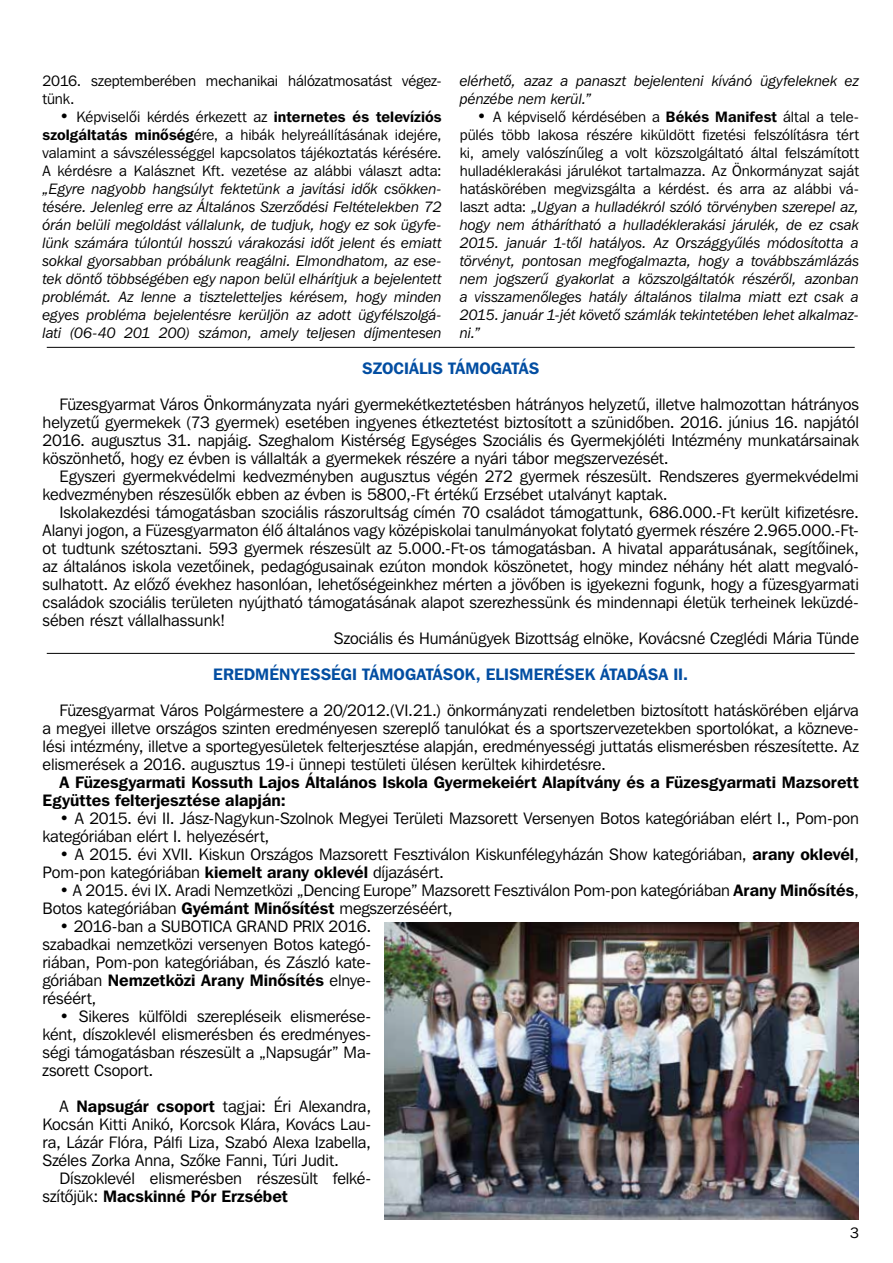
<style>
.page{position:relative;width:893px;height:1263px;background:#fff}
.page>*{position:absolute;margin:0;border:0;box-sizing:border-box;transform-origin:0 0}
.t1{font:16.5px/18px "Franklin Gothic Bk HU Book";letter-spacing:-.005em;color:#000;text-align:justify}
.t2{font:16.5px/18px "Franklin Gothic Demi HU Demi";color:#000}
.t3{font:16.5px "Franklin Gothic Demi HU Demi";letter-spacing:.005em;color:#034ea2}
.t4{font:italic 15px/18px "Franklin Gothic Bk HU Book";color:#000;text-align:justify}
.t5{font:15px/18px "Franklin Gothic Bk HU Book";color:#000}
.s1{font-size:16.5px}
.s2{font-family:"Franklin Gothic Demi HU Demi"}
.s3{font-style:normal;font-size:16.5px}
.s4{font-style:normal}
.s5{font-family:"Franklin Gothic Demi HU Demi";font-style:normal}
.s6{font-family:"Franklin Gothic Bk HU Book"}
</style>
<div class="page">
<hr style="left:47px;top:347px;width:808px;height:1px;background:#000">
<hr style="left:47px;top:653px;width:808px;height:1px;background:#000">
<img style="left:384px;top:922px;width:475px;height:298px">
<p class="t5" style="left:43px;top:71px;width:401px">2016. szeptemberében mechanikai hálózatmosatást végez&shy;tünk.</p>
<p class="t5" style="left:43px;top:107px;width:401px;text-align:justify;text-indent:17px"><span class="s1">•</span> Képviselôi kérdés érkezett az <span class="s2">internetes és televíziós szolgáltatás minôség</span>ére, a hibák helyreállításának idejére, valamint a sávszélességgel kapcsolatos tájékoztatás kérésére.<br>A kérdésre a Kalásznet Kft. vezetése az alábbi választ adta:</p>
<p class="t4" style="left:43px;top:179px;width:401px">„Egyre nagyobb hangsúlyt fektetünk a javítási idôk csökken&shy;tésére. Jelenleg erre az Általános Szerzôdési Feltételekben 72 órán belüli megoldást vállalunk, de tudjuk, hogy ez sok ügyfe&shy;lünk számára túlontúl hosszú várakozási idôt jelent és emiatt sokkal gyorsabban próbálunk reagálni. Elmondhatom, az ese&shy;tek döntô többségében egy napon belül elhárítjuk a bejelentett problémát. Az lenne a tiszteletteljes kérésem, hogy minden egyes probléma bejelentésre kerüljön az adott ügyfélszolgá&shy;lati (06-40 201 200) számon, amely teljesen díjmentesen</p>
<p class="t4" style="left:460px;top:71px;width:401px">elérhetô, azaz a panaszt bejelenteni kívánó ügyfeleknek ez pénzébe nem kerül.”</p>
<p class="t4" style="left:460px;top:107px;width:401px;text-indent:17px"><span class="s3">•</span> <span class="s4">A képviselô kérdésében a</span> <span class="s5">Békés Manifest</span> <span class="s4">által a tele&shy;pülés több lakosa részére kiküldött fizetési felszólításra tért ki, amely valószínûleg a volt közszolgáltató által felszámított hulladéklerakási járulékot tartalmazza. Az Önkormányzat saját hatáskörében megvizsgálta a kérdést. és arra az alábbi vá&shy;laszt adta:</span> „Ugyan a hulladékról szóló törvényben szerepel az, hogy nem áthárítható a hulladéklerakási járulék, de ez csak 2015. január 1-tôl hatályos. Az Országgyûlés módosította a törvényt, pontosan megfogalmazta, hogy a továbbszámlázás nem jogszerû gyakorlat a közszolgáltatók részérôl, azonban a visszamenôleges hatály általános tilalma miatt ezt csak a 2015. január 1-jét követô számlák tekintetében lehet alkalmaz&shy;ni.”</p>
<p class="t3" style="left:362px;top:358px;width:179px">Szociális támogatás</p>
<p class="t1" style="left:43px;top:395px;width:818px;text-indent:17px">Füzesgyarmat Város Önkormányzata nyári gyermekétkeztetésben hátrányos helyzetû, illetve halmozottan hátrányos helyzetû gyermekek (73 gyermek) esetében ingyenes étkeztetést biztosított a szünidôben. 2016. június 16. napjától 2016. augusztus 31. napjáig. Szeghalom Kistérség Egységes Szociális és Gyermekjóléti Intézmény munkatársainak köszönhetô, hogy ez évben is vállalták a gyermekek részére a nyári tábor megszervezését.</p>
<p class="t1" style="left:43px;top:467px;width:818px;text-indent:17px">Egyszeri gyermekvédelmi kedvezményben augusztus végén 272 gyermek részesült. Rendszeres gyermekvédelmi kedvezményben részesülôk ebben az évben is 5800,-Ft értékû Erzsébet utalványt kaptak.</p>
<p class="t1" style="left:60px;top:503px;width:801px">Iskolakezdési támogatásban szociális rászorultság címén 70 családot támogattunk, 686.000.-Ft került kifizetésre.</p>
<p class="t1" style="left:43px;top:521px;width:818px">Alanyi jogon, a Füzesgyarmaton élô általános vagy középiskolai tanulmányokat folytató gyermek részére 2.965.000.-Ft-</p>
<p class="t1" style="left:43px;top:539px;width:818px">ot tudtunk szétosztani. 593 gyermek részesült az 5.000.-Ft-os támogatásban. A hivatal apparátusának, segítôinek,</p>
<p class="t1" style="left:43px;top:557px;width:818px">az általános iskola vezetôinek, pedagógusainak ezúton mondok köszönetet, hogy mindez néhány hét alatt megvaló-</p>
<p class="t1" style="left:43px;top:575px;width:818px">sulhatott. Az elôzô évekhez hasonlóan, lehetôségeinkhez mérten a jövôben is igyekezni fogunk, hogy a füzesgyarmati</p>
<p class="t1" style="left:43px;top:593px;width:818px">családok szociális területen nyújtható támogatásának alapot szerezhessünk és mindennapi életük terheinek leküzdé-</p>
<p class="t1" style="left:43px;top:611px;width:184px">sében részt vállalhassunk!</p>
<p class="t1" style="left:334px;top:629px;width:527px">Szociális és Humánügyek Bizottság elnöke, Kovácsné Czeglédi Mária Tünde</p>
<p class="t3" style="left:213px;top:664px;width:476px">Eredményességi támogatások, elismerések átadása II .</p>
<p class="t1" style="left:42px;top:701px;width:818px;text-indent:17px">Füzesgyarmat Város Polgármestere a 20/2012.(VI.21.) önkormányzati rendeletben biztosított hatáskörében eljárva a megyei illetve országos szinten eredményesen szereplô tanulókat és a sportszervezetekben sportolókat, a közneve&shy;lési intézmény, illetve a sportegyesületek felterjesztése alapján, eredményességi juttatás elismerésben részesítette. Az elismerések a 2016. augusztus 19-i ünnepi testületi ülésen kerültek kihirdetésre.</p>
<p class="t2" style="left:42px;top:773px;width:818px;text-indent:17px">A Füzesgyarmati Kossuth Lajos Általános Iskola Gyermekeiért Alapítvány és a Füzesgyarmati Mazsorett<br>Együttes felterjesztése alapján:</p>
<p class="t1" style="left:42px;top:809px;width:818px;text-indent:17px">• A 2015. évi II. Jász-Nagykun-Szolnok Megyei Területi Mazsorett Versenyen Botos kategóriában elért I., Pom-pon kategóriában elért I. helyezésért,</p>
<p class="t1" style="left:43px;top:845px;width:818px;text-indent:17px">• A 2015. évi XVII. Kiskun Országos Mazsorett Fesztiválon Kiskunfélegyházán Show kategóriában, <span class="s2">arany oklevél</span>,<br>Pom-pon kategóriában <span class="s2">kiemelt arany oklevél</span> díjazásért.</p>
<p class="t1" style="left:43px;top:881px;width:818px;text-indent:17px">• A 2015. évi IX. Aradi Nemzetközi „Dencing Europe” Mazsorett Fesztiválon Pom-pon kategóriában <span class="s2">Arany Minôsítés</span>,<br>Botos kategóriában <span class="s2">Gyémánt Minôsítést</span> megszerzéséért,</p>
<p class="t1" style="left:42px;top:917px;width:330px;text-indent:17px">• 2016-ban a SUBOTICA GRAND PRIX 2016. szabadkai nemzetközi versenyen Botos kategó&shy;riában, Pom-pon kategóriában, és Zászló kate-</p>
<p class="t2" style="left:42px;top:971px;width:330px"><span class="s6">góriában</span> Nemzetközi Arany Minôsítés <span class="s6">elnye-</span></p>
<p class="t1" style="left:42px;top:989px;width:56px">réséért,</p>
<p class="t1" style="left:42px;top:1007px;width:330px;text-indent:17px">• Sikeres külföldi szerepléseik elismerése&shy;ként, díszoklevél elismerésben és eredményes&shy;ségi támogatásban részesült a „Napsugár” Ma&shy;zsorett Csoport.</p>
<p class="t1" style="left:42px;top:1097px;width:330px;text-indent:17px">A <span class="s2">Napsugár csoport</span> tagjai: Éri Alexandra, Kocsán Kitti Anikó, Korcsok Klára, Kovács Lau&shy;ra, Lázár Flóra, Pálfi Liza, Szabó Alexa Izabella, Széles Zorka Anna, Szôke Fanni, Túri Judit.</p>
<p class="t1" style="left:60px;top:1169px;width:311px">Díszoklevél elismerésben részesült felké-</p>
<p class="t2" style="left:42px;top:1187px;width:247px"><span class="s6">szítôjük:</span> Macskinné Pór Erzsébet</p>
<p class="t5" style="left:850px;top:1223px;width:10px">3</p>
</div>
